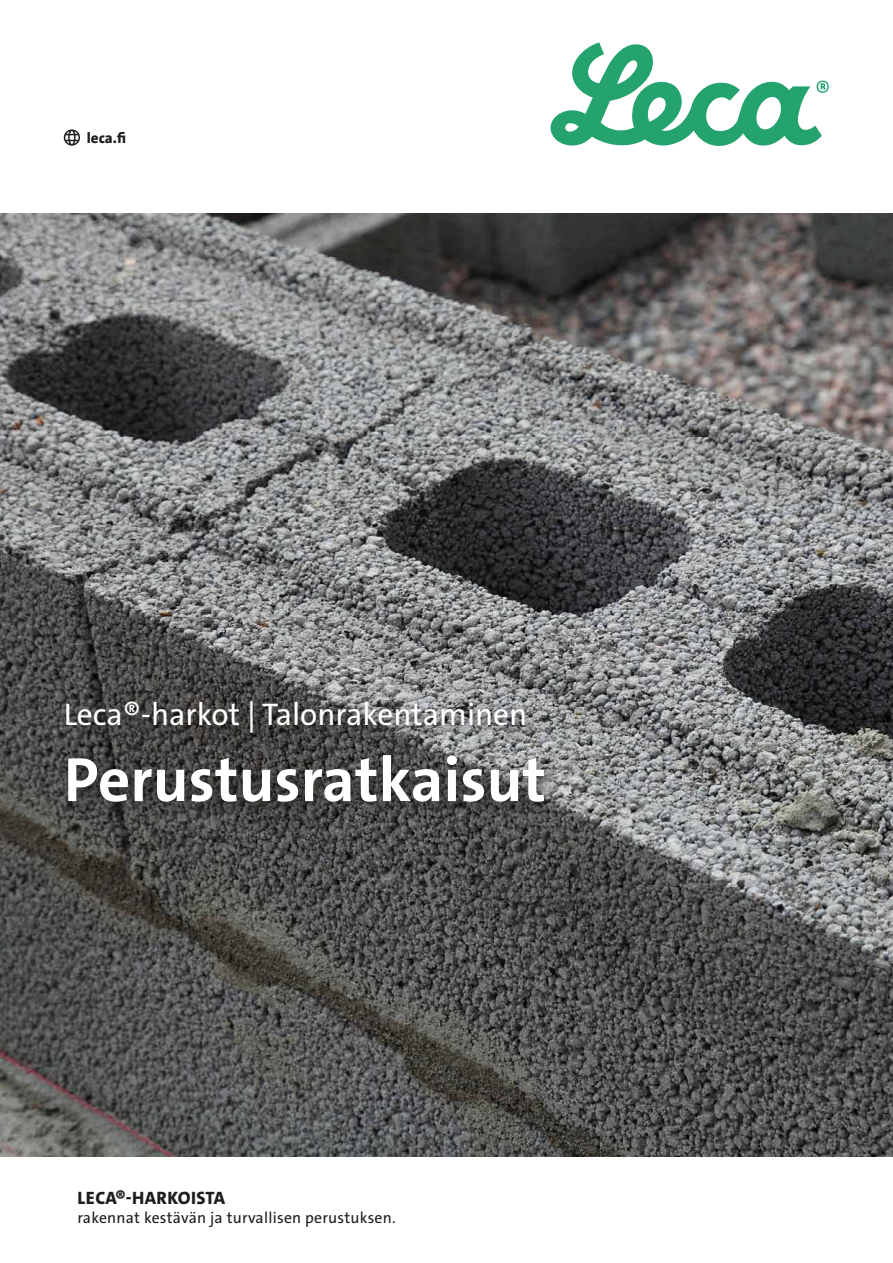
<style>
.page{position:relative;width:893px;height:1263px;background:#fff}
.page>*{position:absolute;margin:0;border:0;box-sizing:border-box;transform-origin:0 0}
.H1_kansi{font:700 63px "The Sans C4 s";color:#fff}
.kansi_alaotsikko{font:31.5px "The Sans C4 s";color:#fff}
.LECA_cover_-_product{font:800 18px "The Sans C4 s";letter-spacing:.025em;color:#1d1d1b}
.LECA_cover_-_product-2{font:15.75px "The Sans C4 s";letter-spacing:.015em;color:#1d1d1b}
.t1{font:800 15px "The Sans C4 s";color:#1d1d1b}
</style>
<div class="page">
<img style="left:0;top:213px;width:893px;height:944px">
<svg style="left:551px;top:42px;width:278px;height:104px"></svg>
<svg style="left:64px;top:129px;width:16px;height:17px"></svg>
<div style="left:57px;top:693px;width:505px;height:127px;background:#1d1d1b;opacity:.75"></div>
<h1 class="t1" style="left:87px;top:128px;width:41px">leca.fi</h1>
<p class="kansi_alaotsikko" style="left:64px;top:695px;width:465px">Leca®-harkot | Talonrakentaminen</p>
<h1 class="H1_kansi" style="left:64px;top:739px;width:484px">Perustusratkaisut</h1>
<p class="LECA_cover_-_product" style="left:78px;top:1186px;width:149px">LECA®-HARKOISTA</p>
<p class="LECA_cover_-_product-2" style="left:77px;top:1207px;width:320px">rakennat kestävän ja turvallisen perustuksen.</p>
</div>
